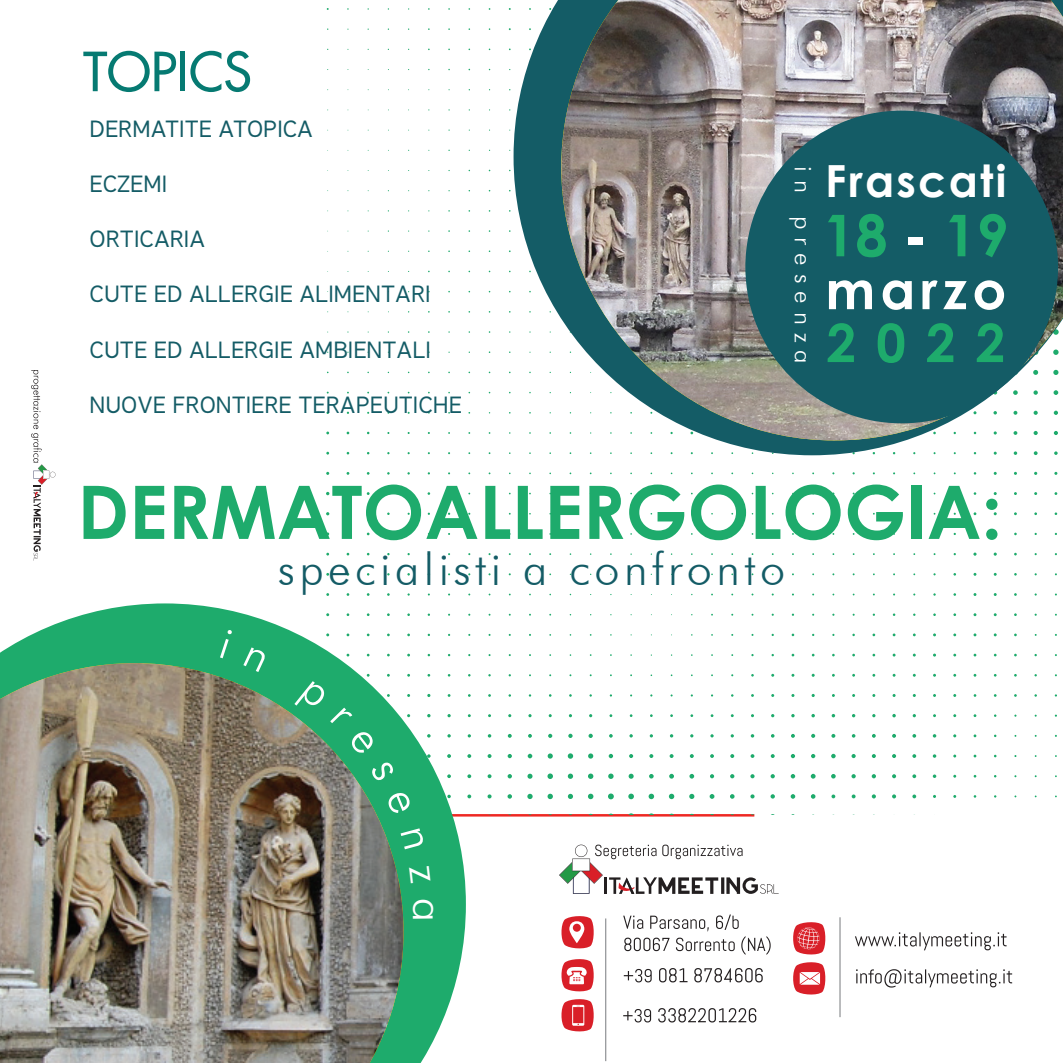
<style>
.page{position:relative;width:1063px;height:1063px;background:#fff}
.page>*{position:absolute;margin:0;border:0;box-sizing:border-box;transform-origin:0 0}
.t1{font:700 73.75px "Century Gothic";color:#1eab6c}
.t2{font:700 57.75px "Century Gothic";color:#1eab6c}
.t3{font:700 53px "Century Gothic";letter-spacing:.1em;color:#fff}
.t4{font:700 53px "Century Gothic";color:#1eab6c}
.t5{font:500 52.5px "Futura";color:#067a72}
.t6{font:300 45px "Futura BT";letter-spacing:.1em;color:#145c66}
.t7{font:700 44.25px "Century Gothic";letter-spacing:.05em;color:#fff}
.t8{font:300 25px "Futura BT";letter-spacing:.32em;color:#fff}
.t9{font:22.5px "Fabrica";color:#145c66}
.s1{color:#fff}
</style>
<div class="page">
<hr style="left:442px;top:814px;width:312px;height:3px;background:#ee2823">
<svg style="left:892px;top:714px;width:4px;height:3px"></svg>
<svg style="left:811px;top:714px;width:4px;height:3px"></svg>
<svg style="left:791px;top:714px;width:4px;height:3px"></svg>
<svg style="left:528px;top:714px;width:4px;height:3px"></svg>
<svg style="left:933px;top:734px;width:3px;height:4px"></svg>
<svg style="left:912px;top:734px;width:4px;height:4px"></svg>
<svg style="left:892px;top:734px;width:4px;height:4px"></svg>
<svg style="left:872px;top:734px;width:4px;height:4px"></svg>
<svg style="left:852px;top:734px;width:3px;height:4px"></svg>
<svg style="left:831px;top:734px;width:4px;height:4px"></svg>
<svg style="left:811px;top:734px;width:4px;height:4px"></svg>
<svg style="left:791px;top:734px;width:4px;height:4px"></svg>
<svg style="left:771px;top:734px;width:4px;height:4px"></svg>
<svg style="left:751px;top:734px;width:3px;height:4px"></svg>
<svg style="left:670px;top:734px;width:3px;height:4px"></svg>
<svg style="left:629px;top:734px;width:4px;height:4px"></svg>
<svg style="left:609px;top:734px;width:4px;height:4px"></svg>
<svg style="left:589px;top:734px;width:4px;height:4px"></svg>
<svg style="left:568px;top:734px;width:5px;height:4px"></svg>
<svg style="left:548px;top:734px;width:4px;height:4px"></svg>
<svg style="left:528px;top:734px;width:4px;height:4px"></svg>
<svg style="left:508px;top:734px;width:4px;height:4px"></svg>
<svg style="left:488px;top:734px;width:3px;height:4px"></svg>
<svg style="left:933px;top:754px;width:3px;height:4px"></svg>
<svg style="left:912px;top:754px;width:4px;height:4px"></svg>
<svg style="left:892px;top:754px;width:4px;height:4px"></svg>
<svg style="left:872px;top:754px;width:4px;height:4px"></svg>
<svg style="left:852px;top:754px;width:4px;height:4px"></svg>
<svg style="left:831px;top:754px;width:5px;height:4px"></svg>
<svg style="left:811px;top:754px;width:4px;height:4px"></svg>
<svg style="left:791px;top:754px;width:4px;height:4px"></svg>
<svg style="left:771px;top:754px;width:4px;height:4px"></svg>
<svg style="left:751px;top:754px;width:3px;height:4px"></svg>
<svg style="left:730px;top:754px;width:4px;height:4px"></svg>
<svg style="left:710px;top:754px;width:4px;height:4px"></svg>
<svg style="left:690px;top:754px;width:4px;height:4px"></svg>
<svg style="left:670px;top:754px;width:4px;height:4px"></svg>
<svg style="left:649px;top:754px;width:4px;height:4px"></svg>
<svg style="left:629px;top:754px;width:4px;height:4px"></svg>
<svg style="left:609px;top:754px;width:4px;height:4px"></svg>
<svg style="left:588px;top:753px;width:5px;height:6px"></svg>
<svg style="left:568px;top:753px;width:5px;height:6px"></svg>
<svg style="left:548px;top:753px;width:5px;height:6px"></svg>
<svg style="left:528px;top:754px;width:4px;height:4px"></svg>
<svg style="left:508px;top:754px;width:4px;height:4px"></svg>
<svg style="left:488px;top:754px;width:4px;height:4px"></svg>
<svg style="left:467px;top:754px;width:4px;height:4px"></svg>
<svg style="left:933px;top:774px;width:3px;height:4px"></svg>
<svg style="left:912px;top:774px;width:4px;height:4px"></svg>
<svg style="left:892px;top:774px;width:4px;height:4px"></svg>
<svg style="left:872px;top:774px;width:4px;height:4px"></svg>
<svg style="left:851px;top:774px;width:5px;height:4px"></svg>
<svg style="left:831px;top:774px;width:5px;height:5px"></svg>
<svg style="left:811px;top:774px;width:5px;height:5px"></svg>
<svg style="left:791px;top:774px;width:4px;height:4px"></svg>
<svg style="left:771px;top:774px;width:4px;height:4px"></svg>
<svg style="left:750px;top:774px;width:5px;height:4px"></svg>
<svg style="left:730px;top:774px;width:4px;height:4px"></svg>
<svg style="left:710px;top:774px;width:4px;height:4px"></svg>
<svg style="left:689px;top:774px;width:5px;height:5px"></svg>
<svg style="left:669px;top:774px;width:5px;height:5px"></svg>
<svg style="left:649px;top:774px;width:5px;height:5px"></svg>
<svg style="left:629px;top:774px;width:5px;height:5px"></svg>
<svg style="left:608px;top:774px;width:6px;height:5px"></svg>
<svg style="left:588px;top:774px;width:5px;height:5px"></svg>
<svg style="left:568px;top:774px;width:5px;height:5px"></svg>
<svg style="left:547px;top:773px;width:6px;height:6px"></svg>
<svg style="left:527px;top:774px;width:6px;height:5px"></svg>
<svg style="left:508px;top:774px;width:4px;height:4px"></svg>
<svg style="left:488px;top:774px;width:4px;height:4px"></svg>
<svg style="left:467px;top:774px;width:4px;height:4px"></svg>
<svg style="left:912px;top:795px;width:4px;height:3px"></svg>
<svg style="left:892px;top:794px;width:4px;height:4px"></svg>
<svg style="left:872px;top:794px;width:4px;height:4px"></svg>
<svg style="left:852px;top:794px;width:4px;height:4px"></svg>
<svg style="left:831px;top:795px;width:4px;height:3px"></svg>
<svg style="left:811px;top:794px;width:4px;height:5px"></svg>
<svg style="left:791px;top:794px;width:4px;height:5px"></svg>
<svg style="left:771px;top:794px;width:4px;height:5px"></svg>
<svg style="left:750px;top:794px;width:5px;height:4px"></svg>
<svg style="left:730px;top:794px;width:5px;height:5px"></svg>
<svg style="left:710px;top:794px;width:4px;height:5px"></svg>
<svg style="left:689px;top:794px;width:5px;height:5px"></svg>
<svg style="left:669px;top:794px;width:5px;height:5px"></svg>
<svg style="left:649px;top:794px;width:5px;height:5px"></svg>
<svg style="left:628px;top:794px;width:6px;height:5px"></svg>
<svg style="left:608px;top:794px;width:6px;height:5px"></svg>
<svg style="left:588px;top:794px;width:5px;height:5px"></svg>
<svg style="left:568px;top:794px;width:5px;height:5px"></svg>
<svg style="left:548px;top:794px;width:5px;height:5px"></svg>
<svg style="left:527px;top:794px;width:6px;height:5px"></svg>
<svg style="left:508px;top:794px;width:4px;height:5px"></svg>
<svg style="left:488px;top:794px;width:4px;height:4px"></svg>
<svg style="left:467px;top:795px;width:4px;height:3px"></svg>
<svg style="left:0;top:603px;width:466px;height:460px;fill:#1eab6c"></svg>
<svg style="left:514px;top:0;width:544px;height:455px"></svg>
<img style="left:561px;top:0;width:502px;height:440px">
<div style="left:745px;top:111px;width:313px;height:312px;background:#145c66;border-radius:50%"></div>
<img style="left:0;top:663px;width:404px;height:400px">
<svg style="left:31px;top:370px;width:24px;height:191px"></svg>
<div style="left:44px;top:471px;width:5px;height:8px;background:#fff"></div>
<hr style="left:839px;top:917px;width:2px;height:100px;background:#939598">
<svg style="left:855px;top:932px;width:152px;height:18px"></svg>
<svg style="left:793px;top:922px;width:33px;height:73px"></svg>
<svg style="left:856px;top:969px;width:156px;height:19px"></svg>
<svg style="left:603px;top:845px;width:140px;height:14px"></svg>
<svg style="left:559px;top:845px;width:44px;height:49px"></svg>
<svg style="left:760px;top:884px;width:19px;height:10px"></svg>
<hr style="left:604px;top:877px;width:3px;height:17px;background:#231f20">
<svg style="left:636px;top:877px;width:122px;height:17px"></svg>
<svg style="left:609px;top:877px;width:25px;height:17px"></svg>
<svg style="left:623px;top:1008px;width:133px;height:14px"></svg>
<hr style="left:605px;top:918px;width:1px;height:143px;background:#939598">
<svg style="left:623px;top:915px;width:148px;height:40px"></svg>
<svg style="left:561px;top:916px;width:33px;height:33px"></svg>
<svg style="left:624px;top:968px;width:139px;height:14px"></svg>
<svg style="left:561px;top:959px;width:33px;height:73px"></svg>
<svg style="left:219px;top:629px;width:13px;height:30px"></svg>
<svg style="left:243px;top:647px;width:24px;height:25px"></svg>
<svg style="left:294px;top:674px;width:82px;height:84px;background:#32a670"></svg>
<svg style="left:367px;top:755px;width:28px;height:27px"></svg>
<svg style="left:386px;top:790px;width:26px;height:25px"></svg>
<svg style="left:401px;top:828px;width:23px;height:21px"></svg>
<svg style="left:409px;top:865px;width:22px;height:18px"></svg>
<svg style="left:412px;top:900px;width:21px;height:19px"></svg>
<h3 class="t5" style="left:83px;top:39px;width:170px">TOPICS</h3>
<p class="t9" style="left:90px;top:114px;width:225px">DERMATITE ATOPICA</p>
<p class="t9" style="left:90px;top:169px;width:79px">ECZEMI</p>
<p class="t9" style="left:90px;top:224px;width:117px">ORTICARIA</p>
<p class="t9" style="left:90px;top:280px;width:342px">CUTE ED ALLERGIE ALIMENTARI</p>
<p class="t9" style="left:90px;top:335px;width:343px">CUTE ED ALLERGIE AMBIENTALI</p>
<p class="t9" style="left:90px;top:390px;width:374px">NUOVE FRONTIERE TERAPEUTICHE</p>
<p class="t8" style="left:819px;top:166px;width:199px;rotate:90deg">in presenza</p>
<h3 class="t7" style="left:825px;top:148px;width:183px">Frascati</h3>
<h2 class="t2" style="left:823px;top:192px;width:187px">18 <span class="s1">-</span> 19</h2>
<h3 class="t3" style="left:825px;top:250px;width:182px">marzo</h3>
<h3 class="t4" style="left:826px;top:303px;width:180px">2022</h3>
<h1 class="t1" style="left:77px;top:456px;width:926px">DERMATOALLERGOLOGIA:</h1>
<h3 class="t6" style="left:278px;top:542px;width:509px">specialisti a confronto</h3>
</div>
